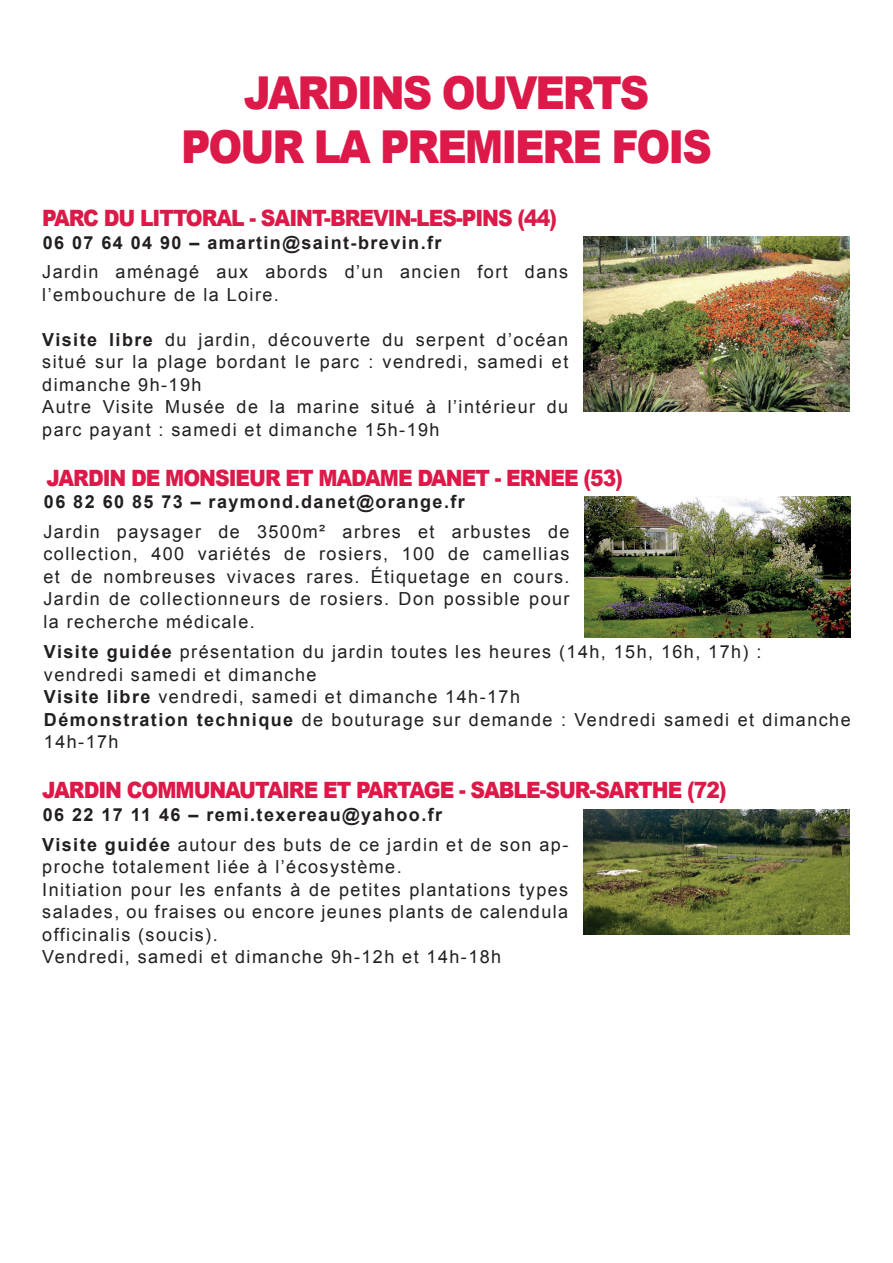
<style>
.page{position:relative;width:893px;height:1263px;background:#fff}
.page>*{position:absolute;margin:0;border:0;box-sizing:border-box;transform-origin:0 0}
.t1{font:900 45.3px/54.4px "Arial";letter-spacing:-.05em;color:#dc1948;text-align:center;scale:.9 1}
.t2{font:900 22.5px "Arial";letter-spacing:-.05em;color:#dc1948;scale:.9 1}
.t3{font:18px/22.5px "Arial";letter-spacing:.08em;color:#231f20}
.t4{font:700 18px "Arial";letter-spacing:.08em;color:#231f20}
.s1{font-weight:700}
</style>
<div class="page">
<img style="left:585px;top:497px;width:266px;height:140px">
<img style="left:583px;top:237px;width:266px;height:174px">
<img style="left:583px;top:809px;width:266px;height:126px">
<h1 class="t1" style="left:181px;top:64px;width:591px">JARDINS OUVERTS<br>POUR LA PREMIERE FOIS</h1>
<p class="t2" style="left:42px;top:201px;width:574px">PARC DU LITTORAL - SAINT-BREVIN-LES-PINS (44)</p>
<p class="t3" style="left:42px;top:261px;width:528px">Jardin aménagé aux abords d’un ancien fort dans l’embouchure de la Loire.</p>
<p class="t3" style="left:42px;top:328px;width:528px"><span class="s1">Visite libre</span> du jardin, découverte du serpent d’océan situé sur la plage bordant le parc : vendredi, samedi et dimanche 9h-19h<br>Autre Visite Musée de la marine situé à l’intérieur du parc payant : samedi et dimanche 15h-19h</p>
<p class="t4" style="left:43px;top:230px;width:400px">06 07 64 04 90 – amartin@saint-brevin.fr</p>
<p class="t2" style="left:47px;top:461px;width:642px">JARDIN DE MONSIEUR ET MADAME DANET - ERNEE (53)</p>
<p class="t3" style="left:43px;top:521px;width:528px;text-align:justify">Jardin paysager de 3500m² arbres et arbustes de collection, 400 variétés de rosiers, 100 de camellias et de nombreuses vivaces rares. Étiquetage en cours.<br>Jardin de collectionneurs de rosiers. Don possible pour la recherche médicale.</p>
<p class="t3" style="left:44px;top:641px;width:808px"><span class="s1">Visite guidée</span> présentation du jardin toutes les heures (14h, 15h, 16h, 17h) :<br>vendredi samedi et dimanche<br><span class="s1">Visite libre</span> vendredi, samedi et dimanche 14h-17h<br><span class="s1">Démonstration technique</span> de bouturage sur demande : Vendredi samedi et dimanche 14h-17h</p>
<p class="t4" style="left:44px;top:490px;width:422px">06 82 60 85 73 – raymond.danet@orange.fr</p>
<p class="t2" style="left:42px;top:774px;width:762px">JARDIN COMMUNAUTAIRE ET PARTAGE - SABLE-SUR-SARTHE (72)</p>
<p class="t3" style="left:42px;top:833px;width:528px"><span class="s1">Visite guidée</span> autour des buts de ce jardin et de son ap&shy;proche totalement liée à l’écosystème.<br>Initiation pour les enfants à de petites plantations types salades, ou fraises ou encore jeunes plants de calendula officinalis (soucis).<br>Vendredi, samedi et dimanche 9h-12h et 14h-18h</p>
<p class="t4" style="left:43px;top:803px;width:401px">06 22 17 11 46 – remi.texereau@yahoo.fr</p>
</div>
